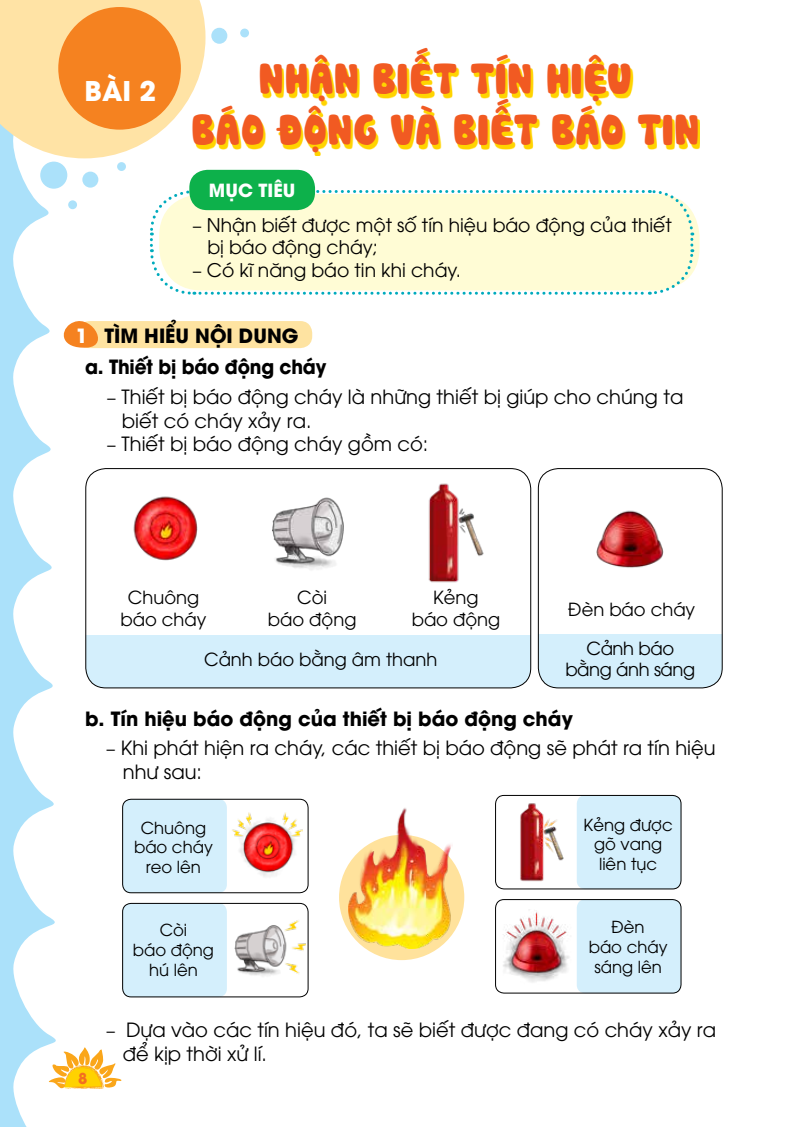
<style>
.page{position:relative;width:808px;height:1127px;background:#fff}
.page>*{position:absolute;margin:0;border:0;box-sizing:border-box;transform-origin:0 0}
.t1{font:42px/50.4px "UTM Cookies";color:#f15a22;text-align:center}
.t2{font:700 27px "UTM Avo";color:#fff}
.t3{font:19.5px/23.4px "UTM Avo";color:#000}
.t4{font:700 19.5px "UTM Avo";color:#000}
.t5{font:700 19.5px "UTM Avo";color:#000;scale:.95 1}
.t6{font:18.75px/22.5px "UTM Avo";color:#000}
.t7{font:18px/21.6px "UTM Avo";color:#000;text-align:center}
.t8{font:18px/21.6px "UTM Avo";letter-spacing:-.02em;color:#000;text-align:center}
.t9{font:700 18px "UTM Avo";color:#fff}
.t10{font:16.5px/19.8px "UTM Avo";color:#000;text-align:center}
.t11{font:700 15px "UTM Avo";color:#f36f21}
.s1{font-family:"Myriad Pro"}
.s2{color:#fff}
.s3{font-family:"Myriad Pro";font-size:18.75px}
</style>
<div class="page">
<svg style="left:76px;top:1047px;width:45px;height:42px"></svg>
<svg style="left:0;top:158px;width:76px;height:969px"></svg>
<div style="left:122px;top:903px;width:105px;height:94px;background:#d4effc;border-radius:9px"></div>
<div style="left:122px;top:903px;width:186px;height:94px;border:1px solid #000;border-radius:9px"></div>
<div style="left:577px;top:899px;width:104px;height:94px;background:#d4effc;border-radius:9px"></div>
<div style="left:495px;top:899px;width:186px;height:94px;border:1px solid #000;border-radius:9px"></div>
<div style="left:122px;top:799px;width:105px;height:94px;background:#d4effc;border-radius:9px"></div>
<div style="left:122px;top:799px;width:186px;height:94px;border:1px solid #000;border-radius:9px"></div>
<img style="left:232px;top:812px;width:71px;height:65px">
<img style="left:234px;top:920px;width:72px;height:56px">
<svg style="left:0;top:0;width:205px;height:158px;background:#fde6b3"></svg>
<div style="left:58px;top:7px;width:123px;height:123px;background:#f58220;border-radius:50%"></div>
<div style="left:40px;top:162px;width:27px;height:27px;background:#abe1fa;border-radius:50%"></div>
<div style="left:82px;top:172px;width:16px;height:16px;background:#abe1fa;border-radius:50%"></div>
<div style="left:68px;top:200px;width:9px;height:9px;background:#abe1fa;border-radius:50%"></div>
<div style="left:211px;top:28px;width:16px;height:16px;background:#abe1fa;border-radius:50%"></div>
<div style="left:240px;top:29px;width:9px;height:8px;background:#abe1fa;border-radius:50%"></div>
<div style="left:117px;top:162px;width:9px;height:9px;background:#abe1fa;border-radius:50%"></div>
<svg style="left:195px;top:52px;width:505px;height:104px"></svg>
<svg style="left:150px;top:188px;width:545px;height:107px;background:#f9fad8"></svg>
<div style="left:189px;top:170px;width:126px;height:40px;background:#0db14b;border-radius:18px"></div>
<div style="left:78px;top:321px;width:234px;height:27px;background:#fee3a1;border-radius:12px"></div>
<svg style="left:59px;top:310px;width:53px;height:39px"></svg>
<img style="left:495px;top:909px;width:74px;height:78px">
<div style="left:538px;top:635px;width:184px;height:53px;background:#d4effc"></div>
<div style="left:538px;top:468px;width:184px;height:220px;border:1px solid #000;border-radius:20px"></div>
<img style="left:596px;top:510px;width:68px;height:58px">
<div style="left:86px;top:635px;width:445px;height:53px;background:#d4effc"></div>
<div style="left:85px;top:468px;width:446px;height:220px;border:1px solid #000;border-radius:20px"></div>
<img style="left:133px;top:496px;width:65px;height:65px">
<img style="left:272px;top:497px;width:72px;height:73px">
<img style="left:428px;top:483px;width:56px;height:100px">
<div style="left:577px;top:795px;width:104px;height:94px;background:#d4effc;border-radius:9px"></div>
<div style="left:495px;top:795px;width:186px;height:94px;border:1px solid #000;border-radius:9px"></div>
<img style="left:514px;top:803px;width:54px;height:85px">
<div style="left:339px;top:835px;width:125px;height:125px;background:#ffe29c;border-radius:50%"></div>
<img style="left:349px;top:808px;width:104px;height:141px">
<h1 class="t1" style="left:192px;top:49px;width:510px">NHẬN BIẾT TÍN HIỆU<br>BÁO ĐỘNG VÀ BIẾT BÁO TIN</h1>
<p class="t9" style="left:209px;top:175px;width:88px">MỤC TIÊU</p>
<p class="t6" style="left:207px;top:212px;width:466px;text-indent:-15px"><span class="s1">–</span> Nhận biết được một số tín hiệu báo động của thiết bị báo động cháy;</p>
<p class="t6" style="left:192px;top:257px;width:270px"><span class="s1">–</span> Có kĩ năng báo tin khi cháy.</p>
<p class="t4" style="left:76px;top:319px;width:224px"><span class="s2">1</span> TÌM HIỂU NỘI DUNG</p>
<h2 class="t2" style="left:85px;top:68px;width:73px">BÀI 2</h2>
<p class="t5" style="left:85px;top:351px;width:256px">a. Thiết bị báo động cháy</p>
<p class="t3" style="left:122px;top:384px;width:563px;text-indent:-15px"><span class="s3">–</span> Thiết bị báo động cháy là những thiết bị giúp cho chúng ta biết có cháy xảy ra.</p>
<p class="t3" style="left:107px;top:430px;width:323px"><span class="s3">–</span> Thiết bị báo động cháy gồm có:</p>
<p class="t7" style="left:268px;top:585px;width:90px">Còi<br>báo động</p>
<p class="t7" style="left:412px;top:585px;width:90px">Kẻng<br>báo động</p>
<p class="t7" style="left:121px;top:585px;width:87px">Chuông báo cháy</p>
<p class="t7" style="left:204px;top:647px;width:235px">Cảnh báo bằng âm thanh</p>
<p class="t7" style="left:568px;top:597px;width:128px">Đèn báo cháy</p>
<p class="t8" style="left:565px;top:635px;width:131px">Cảnh báo bằng ánh sáng</p>
<p class="t4" style="left:85px;top:703px;width:489px">b. Tín hiệu báo động của thiết bị báo động cháy</p>
<p class="t3" style="left:123px;top:734px;width:594px;text-indent:-16px"><span class="s3">–</span> Khi phát hiện ra cháy, các thiết bị báo động sẽ phát ra tín hiệu như sau:</p>
<p class="t10" style="left:134px;top:816px;width:80px">Chuông báo cháy reo lên</p>
<p class="t10" style="left:133px;top:918px;width:83px">Còi<br>báo động hú lên</p>
<p class="t10" style="left:584px;top:813px;width:91px">Kẻng được gõ vang liên tục</p>
<p class="t10" style="left:589px;top:915px;width:80px">Đèn<br>báo cháy sáng lên</p>
<p class="t11" style="left:78px;top:1065px;width:11px">8</p>
<p class="t3" style="left:123px;top:1016px;width:595px;text-indent:-17px"><span class="s3">–</span> Dựa vào các tín hiệu đó, ta sẽ biết được đang có cháy xảy ra để kịp thời xử lí.</p>
</div>
